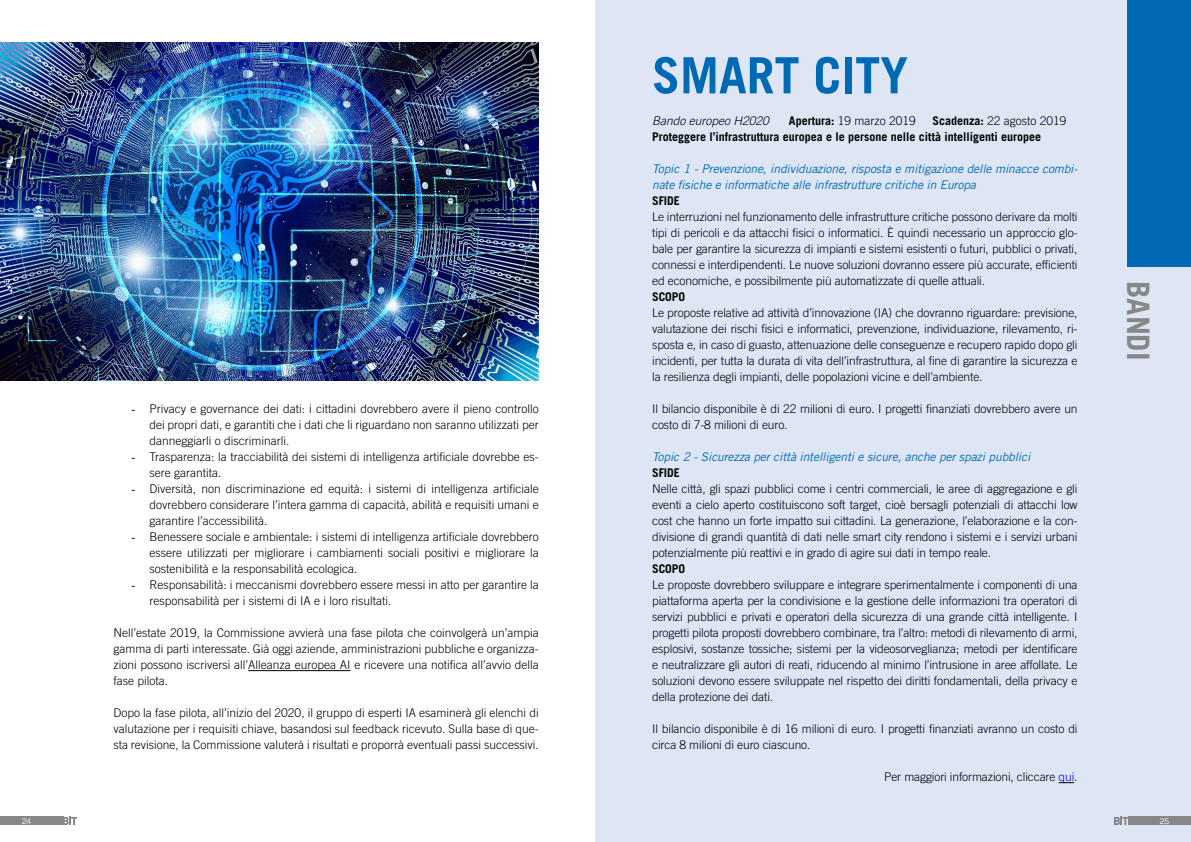
<style>
.page{position:relative;width:1191px;height:842px;background:#fff}
.page>*{position:absolute;margin:0;border:0;box-sizing:border-box;transform-origin:0 0}
.t1{font:700 50px "Trade Gothic";color:#0069b4}
.t2{font:700 31px "Trade Gothic";color:#878787}
.t3{font:300 12px/16px "Trade Gothic";color:#000;text-align:justify}
.t4{font:italic 12px/16px "Trade Gothic";letter-spacing:-.01em;color:#0069b4}
.t5{font:700 12px/16px "Trade Gothic";color:#000}
.t6{font:italic 300 12px "Trade Gothic";color:#000}
.t7{font:8.1px "Panton";color:#fff}
.s1{font-family:"Times New Roman";font-weight:400}
.s2{font-weight:700}
.s3{font-weight:300}
.s4{color:#00f}
</style>
<div class="page">
<div style="left:595px;top:0;width:596px;height:842px;background:#dee6f6"></div>
<div style="left:1127px;top:0;width:64px;height:267px;background:#0069b4"></div>
<hr style="left:248px;top:670px;width:102px;height:1px;background:#000">
<img style="left:0;top:43px;width:539px;height:338px">
<svg style="left:1058px;top:782px;width:16px;height:1px"></svg>
<svg style="left:63px;top:817px;width:14px;height:8px"></svg>
<div style="left:0;top:817px;width:63px;height:8px;background:#878787"></div>
<svg style="left:1114px;top:817px;width:14px;height:8px"></svg>
<div style="left:1128px;top:817px;width:63px;height:8px;background:#878787"></div>
<p class="t3" style="left:149px;top:401px;width:391px;text-indent:-18px"><span class="s1">-</span> Privacy e governance dei dati: i cittadini dovrebbero avere il pieno controllo dei propri dati, e garantiti che i dati che li riguardano non saranno utilizzati per danneggiarli o discriminarli.</p>
<p class="t3" style="left:149px;top:449px;width:391px;text-indent:-18px"><span class="s1">-</span> Trasparenza: la tracciabilità dei sistemi di intelligenza artificiale dovrebbe es&shy;sere garantita.</p>
<p class="t3" style="left:149px;top:481px;width:391px;text-indent:-18px"><span class="s1">-</span> Diversità, non discriminazione ed equità: i sistemi di intelligenza artificiale dovrebbero considerare l’intera gamma di capacità, abilità e requisiti umani e garantire l’accessibilità.</p>
<p class="t3" style="left:149px;top:529px;width:391px;text-indent:-18px"><span class="s1">-</span> Benessere sociale e ambientale: i sistemi di intelligenza artificiale dovrebbero essere utilizzati per migliorare i cambiamenti sociali positivi e migliorare la sostenibilità e la responsabilità ecologica.</p>
<p class="t3" style="left:149px;top:577px;width:391px;text-indent:-18px"><span class="s1">-</span> Responsabilità: i meccanismi dovrebbero essere messi in atto per garantire la responsabilità per i sistemi di IA e i loro risultati.</p>
<p class="t3" style="left:113px;top:625px;width:427px">Nell’estate 2019, la Commissione avvierà una fase pilota che coinvolgerà un’ampia gamma di parti interessate. Già oggi aziende, amministrazioni pubbliche e organizza&shy;zioni possono iscriversi all’Alleanza europea AI e ricevere una notifica all’avvio della fase pilota.</p>
<p class="t3" style="left:113px;top:705px;width:427px">Dopo la fase pilota, all’inizio del 2020, il gruppo di esperti IA esaminerà gli elenchi di valutazione per i requisiti chiave, basandosi sul feedback ricevuto. Sulla base di que&shy;sta revisione, la Commissione valuterà i risultati e proporrà eventuali passi successivi.</p>
<h1 class="t1" style="left:652px;top:45px;width:257px">SMART CITY</h1>
<p class="t6" style="left:652px;top:114px;width:118px">Bando europeo H2020</p>
<p class="t3" style="left:789px;top:113px;width:128px"><span class="s2">Apertura:</span> 19 marzo 2019</p>
<p class="t5" style="left:652px;top:113px;width:416px;text-indent:280px">Scadenza: <span class="s3">22 agosto 2019<br></span>Proteggere l’infrastruttura europea e le persone nelle città intelligenti europee</p>
<p class="t4" style="left:652px;top:161px;width:427px">Topic 1 - Prevenzione, individuazione, risposta e mitigazione delle minacce combi&shy;nate fisiche e informatiche alle infrastrutture critiche in Europa</p>
<p class="t5" style="left:652px;top:193px;width:29px">SFIDE</p>
<p class="t3" style="left:652px;top:209px;width:427px">Le interruzioni nel funzionamento delle infrastrutture critiche possono derivare da molti tipi di pericoli e da attacchi fisici o informatici. È quindi necessario un approccio glo&shy;bale per garantire la sicurezza di impianti e sistemi esistenti o futuri, pubblici o privati, connessi e interdipendenti. Le nuove soluzioni dovranno essere più accurate, efficienti ed economiche, e possibilmente più automatizzate di quelle attuali.</p>
<p class="t5" style="left:652px;top:289px;width:34px">SCOPO</p>
<p class="t3" style="left:652px;top:305px;width:427px">Le proposte relative ad attività d’innovazione (IA) che dovranno riguardare: previsione, valutazione dei rischi fisici e informatici, prevenzione, individuazione, rilevamento, ri&shy;sposta e, in caso di guasto, attenuazione delle conseguenze e recupero rapido dopo gli incidenti, per tutta la durata di vita dell’infrastruttura, al fine di garantire la sicurezza e la resilienza degli impianti, delle popolazioni vicine e dell’ambiente.</p>
<p class="t3" style="left:652px;top:401px;width:427px">Il bilancio disponibile è di 22 milioni di euro. I progetti finanziati dovrebbero avere un costo di 7-8 milioni di euro.</p>
<p class="t4" style="left:652px;top:449px;width:380px">Topic 2 - Sicurezza per città intelligenti e sicure, anche per spazi pubblici</p>
<p class="t5" style="left:652px;top:465px;width:29px">SFIDE</p>
<p class="t3" style="left:652px;top:481px;width:427px">Nelle città, gli spazi pubblici come i centri commerciali, le aree di aggregazione e gli eventi a cielo aperto costituiscono soft target, cioè bersagli potenziali di attacchi low cost che hanno un forte impatto sui cittadini. La generazione, l’elaborazione e la con&shy;divisione di grandi quantità di dati nelle smart city rendono i sistemi e i servizi urbani potenzialmente più reattivi e in grado di agire sui dati in tempo reale.</p>
<p class="t5" style="left:652px;top:561px;width:34px">SCOPO</p>
<p class="t3" style="left:652px;top:577px;width:427px">Le proposte dovrebbero sviluppare e integrare sperimentalmente i componenti di una piattaforma aperta per la condivisione e la gestione delle informazioni tra operatori di servizi pubblici e privati e operatori della sicurezza di una grande città intelligente. I progetti pilota proposti dovrebbero combinare, tra l’altro: metodi di rilevamento di armi, esplosivi, sostanze tossiche; sistemi per la videosorveglianza; metodi per identificare e neutralizzare gli autori di reati, riducendo al minimo l’intrusione in aree affollate. Le soluzioni devono essere sviluppate nel rispetto dei diritti fondamentali, della privacy e della protezione dei dati.</p>
<p class="t3" style="left:652px;top:721px;width:427px">Il bilancio disponibile è di 16 milioni di euro. I progetti finanziati avranno un costo di circa 8 milioni di euro ciascuno.</p>
<p class="t3" style="left:884px;top:769px;width:195px">Per maggiori informazioni, cliccare <span class="s4">qui</span>.</p>
<h2 class="t2" style="left:1157px;top:281px;width:81px;rotate:90deg">BANDI</h2>
<p class="t7" style="left:22px;top:816px;width:11px">24</p>
<p class="t7" style="left:1159px;top:816px;width:11px">25</p>
</div>
